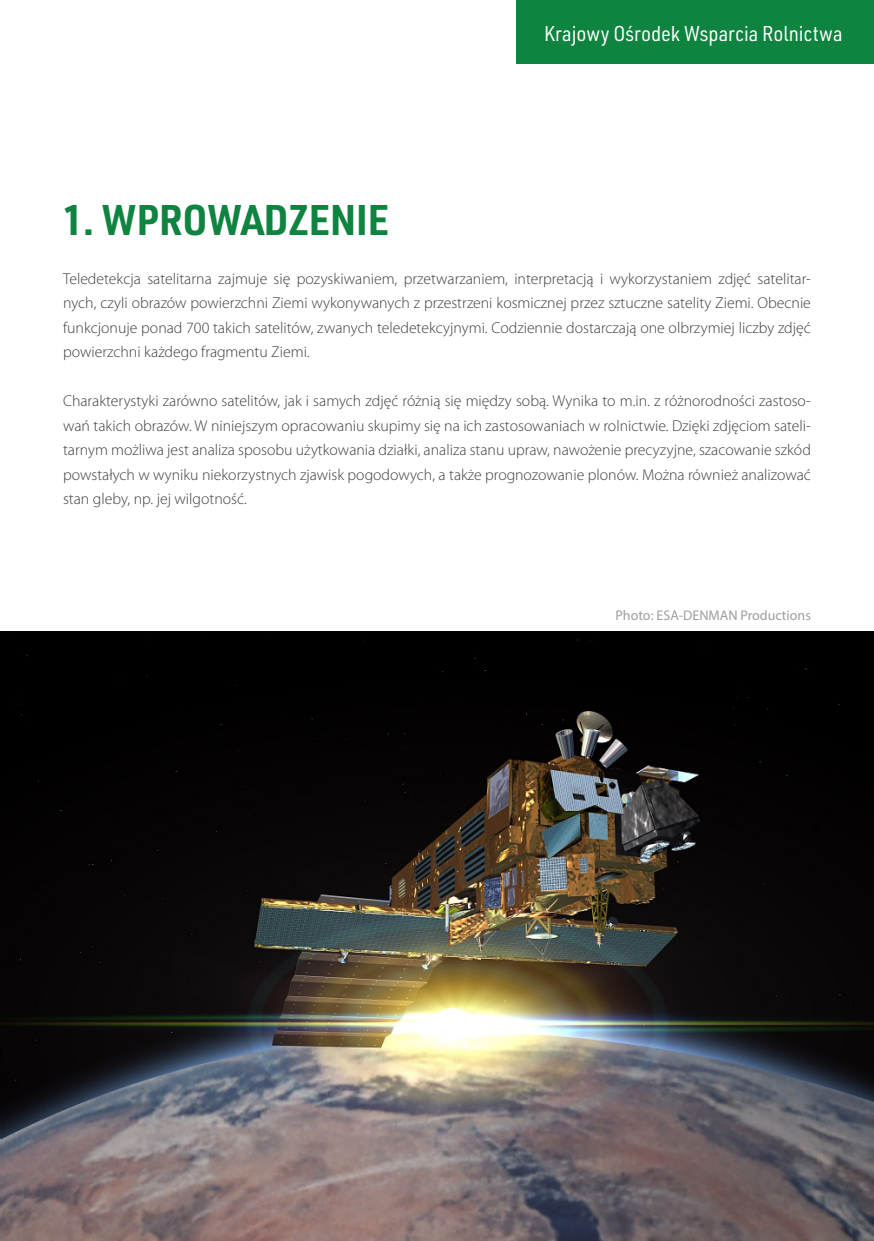
<style>
.page{position:relative;width:874px;height:1241px;background:#fff}
.page>*{position:absolute;margin:0;border:0;box-sizing:border-box;transform-origin:0 0}
.t1{font:700 42px "URWDIN Semi Cond";color:#0f8340}
.t2{font:21px "URWDIN Semi Cond";color:#fff}
.Body{font:300 15.75px/24.5px "Myriad Pro";color:#3e3e3f;text-align:justify}
.t3{font:14px "Myriad Pro";color:#9d9fa2}
</style>
<div class="page">
<div style="left:516px;top:0;width:357px;height:63px;background:#0f8340"></div>
<img style="left:0;top:631px;width:873px;height:609px">
<h2 class="t2" style="left:544px;top:20px;width:300px">Krajowy Ośrodek Wsparcia Rolnictwa</h2>
<h1 class="t1" style="left:63px;top:191px;width:327px">1. WPROWADZENIE</h1>
<p class="Body" style="left:63px;top:266px;width:749px">Teledetekcja satelitarna zajmuje się pozyskiwaniem, przetwarzaniem, interpretacją i wykorzystaniem zdjęć satelitar&shy;nych, czyli obrazów powierzchni Ziemi wykonywanych z przestrzeni kosmicznej przez sztuczne satelity Ziemi. Obecnie funkcjonuje ponad 700 takich satelitów, zwanych teledetekcyjnymi. Codziennie dostarczają one olbrzymiej liczby zdjęć powierzchni każdego fragmentu Ziemi.</p>
<p class="Body" style="left:63px;top:389px;width:749px">Charakterystyki zarówno satelitów, jak i samych zdjęć różnią się między sobą. Wynika to m.in. z różnorodności zastoso&shy;wań takich obrazów. W niniejszym opracowaniu skupimy się na ich zastosowaniach w rolnictwie. Dzięki zdjęciom sateli&shy;tarnym możliwa jest analiza sposobu użytkowania działki, analiza stanu upraw, nawożenie precyzyjne, szacowanie szkód powstałych w wyniku niekorzystnych zjawisk pogodowych, a także prognozowanie plonów. Można również analizować stan gleby, np. jej wilgotność.</p>
<p class="t3" style="left:615px;top:606px;width:197px">Photo: ESA-DENMAN Productions</p>
</div>
